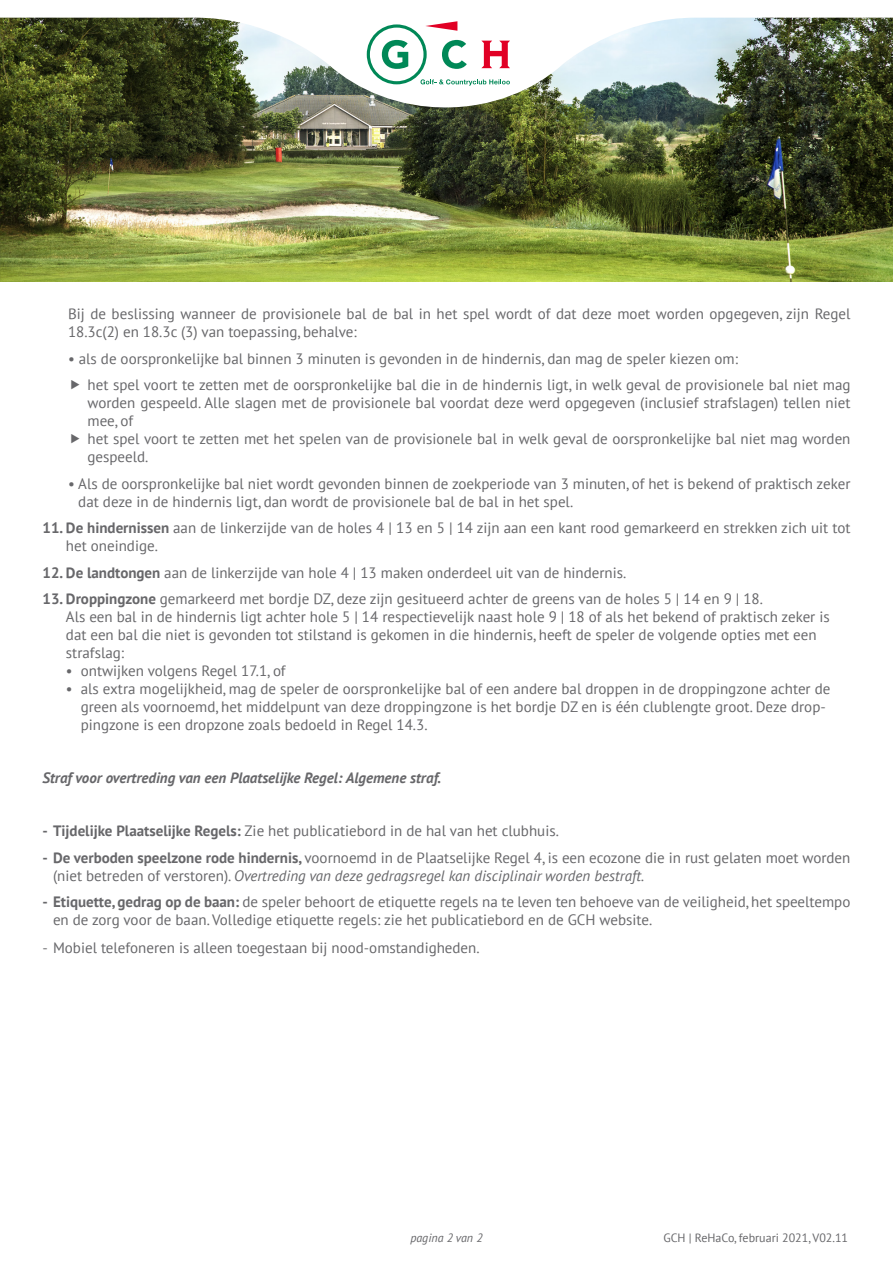
<style>
.page{position:relative;width:893px;height:1263px;background:#fff}
.page>*{position:absolute;margin:0;border:0;box-sizing:border-box;transform-origin:0 0}
.t1{font:15px/18px "PT Sans";color:#67676a}
.t2{font:italic 700 15px "PT Sans";color:#67676a}
.t3{font:12px "PT Sans";color:#67676a}
.t4{font:italic 12px "PT Sans";color:#67676a}
.s1{font-weight:700}
.s2{font-style:italic}
</style>
<div class="page">
<img style="left:0;top:107px;width:893px;height:175px">
<img style="left:0;top:17px;width:893px;height:90px">
<svg style="left:367px;top:21px;width:143px;height:65px"></svg>
<p class="t1" style="left:68px;top:304px;width:784px">Bij de beslissing wanneer de provisionele bal de bal in het spel wordt of dat deze moet worden opgegeven, zijn Regel<br>18.3c(2) en 18.3c (3) van toepassing, behalve:</p>
<p class="t1" style="left:68px;top:349px;width:671px">• als de oorspronkelijke bal binnen 3 minuten is gevonden in de hindernis, dan mag de speler kiezen om:</p>
<p class="t1" style="left:88px;top:375px;width:764px;text-align:justify">het spel voort te zetten met de oorspronkelijke bal die in de hindernis ligt, in welk geval de provisionele bal niet mag worden gespeeld. Alle slagen met de provisionele bal voordat deze werd opgegeven (inclusief strafslagen) tellen niet mee, of</p>
<p class="t1" style="left:88px;top:429px;width:764px">het spel voort te zetten met het spelen van de provisionele bal in welk geval de oorspronkelijke bal niet mag worden gespeeld.</p>
<p class="t1" style="left:78px;top:474px;width:774px;text-indent:-10px">• Als de oorspronkelijke bal niet wordt gevonden binnen de zoekperiode van 3 minuten, of het is bekend of praktisch zeker dat deze in de hindernis ligt, dan wordt de provisionele bal de bal in het spel.</p>
<p class="t1" style="left:66px;top:518px;width:786px;text-indent:-23px"><span class="s1">11. De hindernissen</span> aan de linkerzijde van de holes 4 | 13 en 5 | 14 zijn aan een kant rood gemarkeerd en strekken zich uit tot het oneindige.</p>
<p class="t1" style="left:43px;top:563px;width:585px"><span class="s1">12. De landtongen</span> aan de linkerzijde van hole 4 | 13 maken onderdeel uit van de hindernis.</p>
<p class="t1" style="left:66px;top:589px;width:765px;text-indent:-23px"><span class="s1">13. Droppingzone</span> gemarkeerd met bordje DZ, deze zijn gesitueerd achter de greens van de holes 5 | 14 en 9 | 18.<br>Als een bal in de hindernis ligt achter hole 5 | 14 respectievelijk naast hole 9 | 18 of als het bekend of praktisch zeker is dat een bal die niet is gevonden tot stilstand is gekomen in die hindernis, heeft de speler de volgende opties met een strafslag:</p>
<p class="t1" style="left:66px;top:661px;width:221px">• ontwijken volgens Regel 17.1, of</p>
<p class="t1" style="left:81px;top:679px;width:751px;text-indent:-15px">• als extra mogelijkheid, mag de speler de oorspronkelijke bal of een andere bal droppen in de droppingzone achter de green als voornoemd, het middelpunt van deze droppingzone is het bordje DZ en is één clublengte groot. Deze drop&shy;pingzone is een dropzone zoals bedoeld in Regel 14.3.</p>
<p class="t2" style="left:43px;top:768px;width:400px">Straf voor overtreding van een Plaatselijke Regel: Algemene straf.</p>
<p class="t1" style="left:43px;top:821px;width:518px"><span class="s1">- Tijdelijke Plaatselijke Regels:</span> Zie het publicatiebord in de hal van het clubhuis.</p>
<p class="t1" style="left:53px;top:848px;width:799px;text-indent:-11px"><span class="s1">- De verboden speelzone rode hindernis,</span> voornoemd in de Plaatselijke Regel 4, is een ecozone die in rust gelaten moet worden (niet betreden of verstoren). <span class="s2">Overtreding van deze gedragsregel kan disciplinair worden bestraft.</span></p>
<p class="t1" style="left:53px;top:893px;width:799px;text-indent:-11px"><span class="s1">- Etiquette, gedrag op de baan:</span> de speler behoort de etiquette regels na te leven ten behoeve van de veiligheid, het speeltempo en de zorg voor de baan. Volledige etiquette regels: zie het publicatiebord en de GCH website.</p>
<p class="t1" style="left:43px;top:939px;width:439px">- Mobiel telefoneren is alleen toegestaan bij nood-omstandigheden.</p>
<p class="t4" style="left:410px;top:1230px;width:74px">pagina 2 van 2</p>
<p class="t3" style="left:663px;top:1230px;width:186px">GCH | ReHaCo, februari 2021, V02.11</p>
</div>
